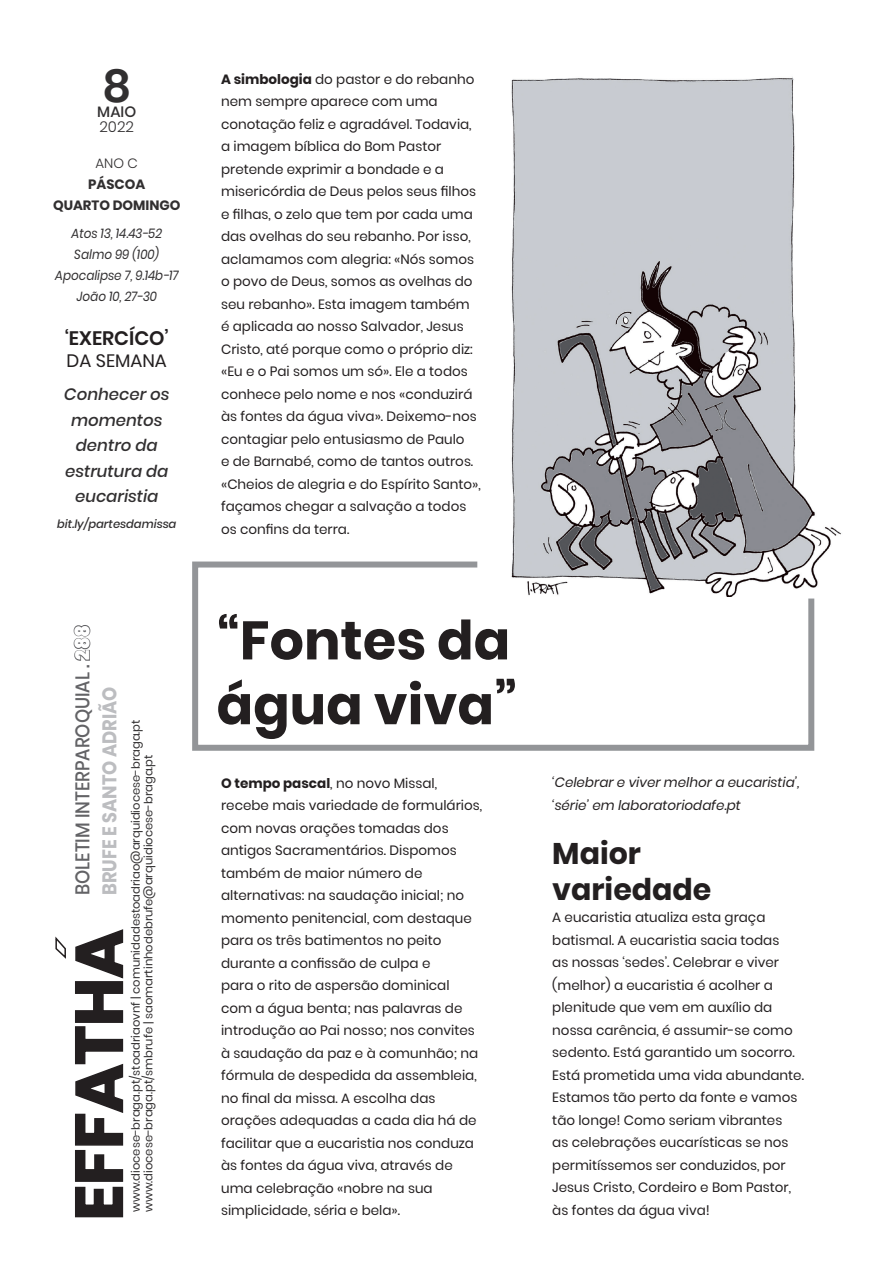
<style>
.page{position:relative;width:893px;height:1263px;background:#fff}
.page>*{position:absolute;margin:0;border:0;box-sizing:border-box;transform-origin:0 0}
.t1{font:700 66px "Poppins";color:#231f20}
.t2{font:700 54px/64.8px "Poppins";color:#231f20}
.t3{font:600 45px "Poppins";color:#312f30}
.t4{font:700 30px/36px "Poppins";color:#231f20}
.t5{font:500 19.8px/27px "Poppins";color:#636366;scale:.91 1}
.t6{font:600 19.5px "Poppins";color:#231f20}
.t7{font:18px "Poppins";color:#231f20}
.t8{font:italic 500 16.5px/25.5px "Poppins";color:#312f30;text-align:center}
.t9{font:500 15px/15px "Poppins";color:#312f30}
.t10{font:13.5px/22.5px "Poppins";color:#231f20}
.t11{font:italic 13.5px/22.5px "Poppins";color:#231f20}
.t12{font:700 13.5px/21px "Poppins";color:#312f30;text-align:center}
.t13{font:italic 13.2px/21px "Poppins";color:#312f30;text-align:center;scale:.91 1}
.t14{font:11.55px/12.6px "Poppins";color:#312f30}
.t15{font:italic 500 11.55px "Poppins";color:#312f30}
.s1{font-weight:300}
.s2{font-weight:900;color:#fff}
.s3{font-weight:700;color:#bcbdc0}
.s4{font-weight:700}
</style>
<div class="page">
<svg style="left:75px;top:929px;width:49px;height:289px"></svg>
<svg style="left:55px;top:936px;width:11px;height:23px"></svg>
<svg style="left:73px;top:625px;width:18px;height:36px"></svg>
<div style="left:192px;top:561px;width:622px;height:190px;border:6px solid #939598"></div>
<div style="left:478px;top:532px;width:345px;height:66px;background:#fff"></div>
<img style="left:511px;top:77px;width:330px;height:519px">
<p class="t3" style="left:102px;top:60px;width:30px">8</p>
<p class="t9" style="left:97px;top:104px;width:40px">MAIO<br><span class="s1">2022</span></p>
<p class="t12" style="left:53px;top:152px;width:129px"><span class="s1">ANO C<br></span>PÁSCOA<br>QUARTO DOMINGO</p>
<p class="t13" style="left:55px;top:223px;width:137px">Atos 13, 14.43-52<br>Salmo 99 (100)<br>Apocalipse 7, 9.14b-17<br>João 10, 27-30</p>
<p class="t6" style="left:65px;top:327px;width:106px">‘EXERCÍCO’</p>
<p class="t7" style="left:67px;top:350px;width:102px">DA SEMANA</p>
<p class="t8" style="left:64px;top:382px;width:107px">Conhecer os momentos dentro da estrutura da eucaristia</p>
<p class="t15" style="left:57px;top:517px;width:121px">bit.ly/partesdamissa</p>
<p class="t5" style="left:69px;top:895px;width:298px;rotate:-90deg">BOLETIM INTERPAROQUIAL . <span class="s2">288<br></span><span class="s3">BRUFE E SANTO ADRIÃO</span></p>
<p class="t14" style="left:130px;top:1212px;width:494px;rotate:-90deg">www.diocese-braga.pt/stoadriaovnf | comunidadestoadriao@arquidiocese-braga.pt www.diocese-braga.pt/smbrufe | saomartinhodebrufe@arquidiocese-braga.pt</p>
<p class="t1" style="left:61px;top:1220px;width:292px;rotate:-90deg">EFFATHA</p>
<p class="t10" style="left:221px;top:68px;width:261px"><span class="s4">A simbologia</span> do pastor e do rebanho nem sempre aparece com uma conotação feliz e agradável. Todavia, a imagem bíblica do Bom Pastor pretende exprimir a bondade e a misericórdia de Deus pelos seus filhos e filhas, o zelo que tem por cada uma das ovelhas do seu rebanho. Por isso, aclamamos com alegria: «Nós somos o povo de Deus, somos as ovelhas do seu rebanho». Esta imagem também é aplicada ao nosso Salvador, Jesus Cristo, até porque como o próprio diz: «Eu e o Pai somos um só». Ele a todos conhece pelo nome e nos «conduzirá às fontes da água viva». Deixemo-nos contagiar pelo entusiasmo de Paulo<br>e de Barnabé, como de tantos outros. «Cheios de alegria e do Espírito Santo», façamos chegar a salvação a todos os confins da terra.</p>
<p class="t2" style="left:217px;top:608px;width:302px">“Fontes da água viva”</p>
<p class="t10" style="left:221px;top:772px;width:262px"><span class="s4">O tempo pascal</span>, no novo Missal, recebe mais variedade de formulários, com novas orações tomadas dos antigos Sacramentários. Dispomos também de maior número de alternativas: na saudação inicial; no momento penitencial, com destaque para os três batimentos no peito durante a confissão de culpa e<br>para o rito de aspersão dominical com a água benta; nas palavras de introdução ao Pai nosso; nos convites à saudação da paz e à comunhão; na fórmula de despedida da assembleia, no final da missa. A escolha das orações adequadas a cada dia há de facilitar que a eucaristia nos conduza às fontes da água viva, através de uma celebração «nobre na sua simplicidade, séria e bela».</p>
<p class="t11" style="left:552px;top:771px;width:249px">‘Celebrar e viver melhor a eucaristia’, ‘série’ em laboratoriodafe.pt</p>
<p class="t4" style="left:552px;top:835px;width:161px">Maior variedade</p>
<p class="t10" style="left:552px;top:906px;width:253px">A eucaristia atualiza esta graça batismal. A eucaristia sacia todas<br>as nossas ‘sedes’. Celebrar e viver (melhor) a eucaristia é acolher a plenitude que vem em auxílio da nossa carência, é assumir-se como sedento. Está garantido um socorro.<br>Está prometida uma vida abundante.<br>Estamos tão perto da fonte e vamos tão longe! Como seriam vibrantes<br>as celebrações eucarísticas se nos permitíssemos ser conduzidos, por Jesus Cristo, Cordeiro e Bom Pastor, às fontes da água viva!</p>
</div>
